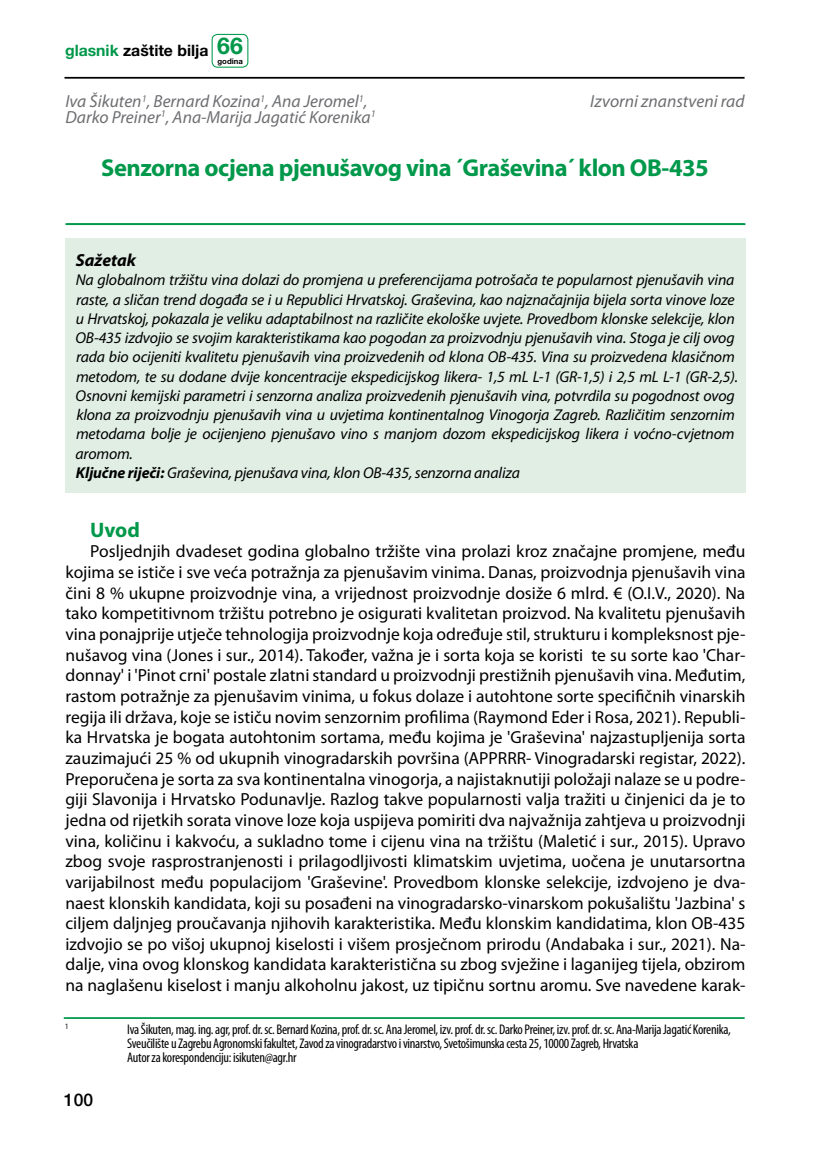
<style>
.page{position:relative;width:819px;height:1166px;background:#fff}
.page>*{position:absolute;margin:0;border:0;box-sizing:border-box;transform-origin:0 0}
.t1{font:700 24.5px "Myriad Pro";letter-spacing:-.02em;color:#00984a}
.t2{font:700 21px "Myriad Pro";color:#00984a}
.t3{font:17.5px/20.7px "Myriad Pro";color:#000;text-align:justify}
.t4{font:italic 17.5px "Myriad Pro";color:#6d6e71}
.t5{font:italic 700 17.5px "Myriad Pro";color:#000}
.t6{font:500 17.5px "Helvetica Neue LT Pro";color:#000}
.t7{font:italic 15.75px/19.2px "Myriad Pro";letter-spacing:-.01em;color:#000}
.t8{font:700 15.75px "Helvetica Neue LT Pro";color:#000}
.t9{font:condensed 14px/14px "Myriad Pro";letter-spacing:-.02em;color:#000}
.t10{font:condensed 8.22px "Myriad Pro";color:#000}
.t11{font:700 7.7px "Helvetica Neue LT Pro";color:#000}
.s1{color:#00984a}
.s2{font-size:23.1px;color:#00984a}
.s3{font-weight:700}
</style>
<div class="page">
<hr style="left:64px;top:77px;width:680px;height:2px;background:#000">
<hr style="left:65px;top:223px;width:679px;height:2px;background:#00984a">
<div style="left:211px;top:34px;width:37px;height:34px;border:1px solid #00984a;border-radius:5px"></div>
<hr style="left:66px;top:223px;width:679px;height:2px;background:#00984a">
<div style="left:65px;top:238px;width:680px;height:255px;background:#e0eee4"></div>
<hr style="left:64px;top:1017px;width:680px;height:2px;background:#00984a">
<p class="t8" style="left:65px;top:41px;width:179px"><span class="s1">glasnik</span> zaštite bilja <span class="s2">66</span></p>
<p class="t11" style="left:217px;top:56px;width:27px">godina</p>
<p class="t4" style="left:65px;top:91px;width:303px">Iva Šikuten<sup>1</sup>, Bernard Kozina<sup>1</sup>, Ana Jeromel<sup>1</sup>,</p>
<p class="t4" style="left:590px;top:91px;width:156px">Izvorni znanstveni rad</p>
<p class="t4" style="left:65px;top:106px;width:312px">Darko Preiner<sup>1</sup>, Ana-Marija Jagatić Korenika<sup>1</sup></p>
<h1 class="t1" style="left:101px;top:151px;width:609px">Senzorna ocjena pjenušavog vina ´Graševina´ klon OB-435</h1>
<p class="t5" style="left:76px;top:249px;width:62px">Sažetak</p>
<p class="t7" style="left:75px;top:270px;width:664px">Na globalnom tržištu vina dolazi do promjena u preferencijama potrošača te popularnost pjenušavih vina raste, a sličan trend događa se i u Republici Hrvatskoj. Graševina, kao najznačajnija bijela sorta vinove loze u Hrvatskoj, pokazala je veliku adaptabilnost na različite ekološke uvjete. Provedbom klonske selekcije, klon OB-435 izdvojio se svojim karakteristikama kao pogodan za proizvodnju pjenušavih vina. Stoga je cilj ovog rada bio ocijeniti kvalitetu pjenušavih vina proizvedenih od klona OB-435. Vina su proizvedena klasičnom metodom, te su dodane dvije koncentracije ekspedicijskog likera- 1,5 mL L-1 (GR-1,5) i 2,5 mL L-1 (GR-2,5).<br>Osnovni kemijski parametri i senzorna analiza proizvedenih pjenušavih vina, potvrdila su pogodnost ovog klona za proizvodnju pjenušavih vina u uvjetima kontinentalnog Vinogorja Zagreb. Različitim senzornim metodama bolje je ocijenjeno pjenušavo vino s manjom dozom ekspedicijskog likera i voćno-cvjetnom aromom.<br><span class="s3">Ključne riječi:</span> Graševina, pjenušava vina, klon OB-435, senzorna analiza</p>
<p class="t2" style="left:90px;top:516px;width:51px">Uvod</p>
<p class="t3" style="left:65px;top:541px;width:681px;text-indent:25px">Posljednjih dvadeset godina globalno tržište vina prolazi kroz značajne promjene, među kojima se ističe i sve veća potražnja za pjenušavim vinima. Danas, proizvodnja pjenušavih vina čini 8 % ukupne proizvodnje vina, a vrijednost proizvodnje dosiže 6 mlrd. € (O.I.V., 2020). Na tako kompetitivnom tržištu potrebno je osigurati kvalitetan proizvod. Na kvalitetu pjenušavih vina ponajprije utječe tehnologija proizvodnje koja određuje stil, strukturu i kompleksnost pje&shy;nušavog vina (Jones i sur., 2014). Također, važna je i sorta koja se koristi te su sorte kao 'Char&shy;donnay' i 'Pinot crni' postale zlatni standard u proizvodnji prestižnih pjenušavih vina. Međutim, rastom potražnje za pjenušavim vinima, u fokus dolaze i autohtone sorte specifičnih vinarskih regija ili država, koje se ističu novim senzornim profilima (Raymond Eder i Rosa, 2021). Republi&shy;ka Hrvatska je bogata autohtonim sortama, među kojima je 'Graševina' najzastupljenija sorta zauzimajući 25 % od ukupnih vinogradarskih površina (APPRRR- Vinogradarski registar, 2022).<br>Preporučena je sorta za sva kontinentalna vinogorja, a najistaknutiji položaji nalaze se u podre&shy;giji Slavonija i Hrvatsko Podunavlje. Razlog takve popularnosti valja tražiti u činjenici da je to jedna od rijetkih sorata vinove loze koja uspijeva pomiriti dva najvažnija zahtjeva u proizvodnji vina, količinu i kakvoću, a sukladno tome i cijenu vina na tržištu (Maletić i sur., 2015). Upravo zbog svoje rasprostranjenosti i prilagodljivosti klimatskim uvjetima, uočena je unutarsortna varijabilnost među populacijom 'Graševine'. Provedbom klonske selekcije, izdvojeno je dva&shy;naest klonskih kandidata, koji su posađeni na vinogradarsko-vinarskom pokušalištu 'Jazbina' s ciljem daljnjeg proučavanja njihovih karakteristika. Među klonskim kandidatima, klon OB-435 izdvojio se po višoj ukupnoj kiselosti i višem prosječnom prirodu (Andabaka i sur., 2021). Na&shy;dalje, vina ovog klonskog kandidata karakteristična su zbog svježine i laganijeg tijela, obzirom na naglašenu kiselost i manju alkoholnu jakost, uz tipičnu sortnu aromu. Sve navedene karak-</p>
<p class="t10" style="left:65px;top:1021px;width:5px">1</p>
<p class="t9" style="left:127px;top:1022px;width:605px">Iva Šikuten, mag. ing. agr, prof. dr. sc. Bernard Kozina, prof. dr. sc. Ana Jeromel, izv. prof. dr. sc. Darko Preiner, izv. prof. dr. sc. Ana-Marija Jagatić Korenika,<br>Sveučilište u Zagrebu Agronomski fakultet, Zavod za vinogradarstvo i vinarstvo, Svetošimunska cesta 25, 10000 Zagreb, Hrvatska<br>Autor za korespondenciju: isikuten@agr.hr</p>
<p class="t6" style="left:64px;top:1090px;width:31px">100</p>
</div>
